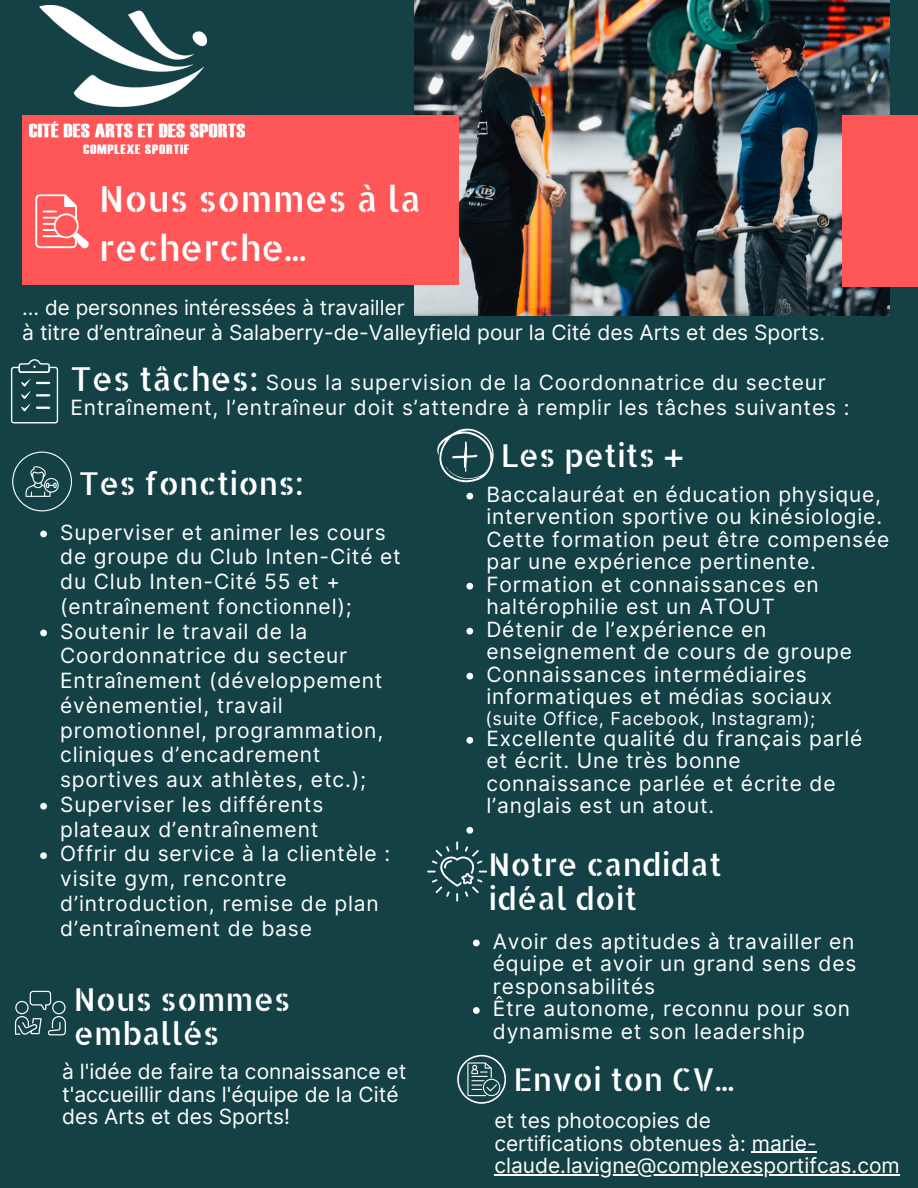
<style>
.page{position:relative;width:918px;height:1188px;background:#144145}
.page>*{position:absolute;margin:0;border:0;box-sizing:border-box;transform-origin:0 0}
.t1{font:36px/49.5px "Allerta Stencil";color:#fff}
.t2{font:33px "Allerta Stencil";color:#fff}
.t3{font:31.5px/33.8px "Allerta Stencil";color:#fff}
.t4{font:21px/24.8px "Inter";letter-spacing:.04em;color:#fff}
.t5{font:21px/22.5px "Inter";color:#fff}
.t6{font:20.55px "Inter";color:#fff}
.t7{font:18px "Inter";letter-spacing:.04em;color:#fff}
</style>
<div class="page">
<img style="left:414px;top:0;width:476px;height:316px">
<div style="left:22px;top:115px;width:437px;height:169px;background:#ff5757"></div>
<div style="left:842px;top:115px;width:76px;height:171px;background:#ff5757"></div>
<img style="left:30px;top:5px;width:215px;height:149px">
<svg style="left:35px;top:194px;width:54px;height:55px"></svg>
<svg style="left:11px;top:359px;width:47px;height:64px"></svg>
<svg style="left:437px;top:429px;width:57px;height:54px"></svg>
<svg style="left:427px;top:842px;width:60px;height:59px"></svg>
<svg style="left:457px;top:1055px;width:49px;height:48px"></svg>
<svg style="left:15px;top:991px;width:51px;height:44px"></svg>
<svg style="left:12px;top:452px;width:60px;height:59px"></svg>
<hr style="left:752px;top:1152px;width:65px;height:1px;background:#fff">
<hr style="left:494px;top:1174px;width:143px;height:1px;background:#fff">
<hr style="left:637px;top:1174px;width:263px;height:1px;background:#fff">
<svg style="left:40px;top:531px;width:7px;height:6px"></svg>
<svg style="left:40px;top:630px;width:7px;height:6px"></svg>
<svg style="left:40px;top:803px;width:7px;height:7px"></svg>
<svg style="left:40px;top:852px;width:7px;height:7px"></svg>
<svg style="left:466px;top:493px;width:7px;height:7px"></svg>
<svg style="left:466px;top:583px;width:7px;height:7px"></svg>
<svg style="left:466px;top:628px;width:7px;height:7px"></svg>
<svg style="left:466px;top:673px;width:7px;height:7px"></svg>
<svg style="left:466px;top:737px;width:7px;height:7px"></svg>
<svg style="left:466px;top:827px;width:7px;height:7px"></svg>
<svg style="left:473px;top:940px;width:7px;height:6px"></svg>
<svg style="left:473px;top:1007px;width:7px;height:7px"></svg>
<p class="t1" style="left:99px;top:173px;width:323px">Nous sommes à la recherche...</p>
<p class="t6" style="left:22px;top:296px;width:384px">... de personnes intéressées à travailler</p>
<p class="t5" style="left:22px;top:321px;width:805px">à titre d’entraîneur à Salaberry-de-Valleyfield pour la Cité des Arts et des Sports.</p>
<p class="t2" style="left:70px;top:357px;width:190px">Tes tâches:</p>
<p class="t4" style="left:70px;top:370px;width:781px;text-indent:196px">Sous la supervision de la Coordonnatrice du secteur<br>Entraînement, l’entraîneur doit s’attendre à remplir les tâches suivantes :</p>
<p class="t3" style="left:79px;top:465px;width:227px">Tes fonctions:</p>
<p class="t4" style="left:60px;top:520px;width:342px">Superviser et animer les cours de groupe du Club Inten-Cité et du Club Inten-Cité 55 et + (entraînement fonctionnel);</p>
<p class="t4" style="left:60px;top:619px;width:325px">Soutenir le travail de la<br>Coordonnatrice du secteur<br>Entraînement (développement évènementiel, travail promotionnel, programmation, cliniques d’encadrement sportives aux athlètes, etc.);</p>
<p class="t4" style="left:60px;top:792px;width:265px">Superviser les différents plateaux d’entraînement</p>
<p class="t4" style="left:60px;top:841px;width:332px">Offrir du service à la clientèle : visite gym, rencontre d’introduction, remise de plan d’entraînement de base</p>
<p class="t3" style="left:74px;top:982px;width:218px">Nous sommes emballés</p>
<p class="t3" style="left:501px;top:437px;width:184px">Les petits +</p>
<p class="t4" style="left:486px;top:483px;width:404px;line-height:22.5px">Baccalauréat en éducation physique, intervention sportive ou kinésiologie.<br>Cette formation peut être compensée par une expérience pertinente.</p>
<p class="t4" style="left:486px;top:573px;width:334px;line-height:22.5px">Formation et connaissances en haltérophilie est un ATOUT</p>
<p class="t4" style="left:486px;top:618px;width:367px;line-height:22.5px">Détenir de l’expérience en enseignement de cours de groupe</p>
<p class="t4" style="left:486px;top:663px;width:347px;line-height:22.5px">Connaissances intermédiaires informatiques et médias sociaux</p>
<p class="t4" style="left:486px;top:727px;width:378px;line-height:22.5px">Excellente qualité du français parlé et écrit. Une très bonne connaissance parlée et écrite de l’anglais est un atout.</p>
<p class="t7" style="left:485px;top:707px;width:331px">(suite Office, Facebook, Instagram);</p>
<p class="t3" style="left:489px;top:847px;width:235px">Notre candidat</p>
<p class="t3" style="left:489px;top:881px;width:150px">idéal doit</p>
<p class="t4" style="left:493px;top:930px;width:365px;line-height:22.5px;text-align:justify">Avoir des aptitudes à travailler en équipe et avoir un grand sens des responsabilités</p>
<p class="t4" style="left:493px;top:997px;width:359px;line-height:22.5px">Être autonome, reconnu pour son dynamisme et son leadership</p>
<p class="t5" style="left:62px;top:1060px;width:346px">à l'idée de faire ta connaissance et t'accueillir dans l'équipe de la Cité des Arts et des Sports!</p>
<p class="t3" style="left:513px;top:1061px;width:222px">Envoi ton CV...</p>
<p class="t5" style="left:494px;top:1109px;width:218px">et tes photocopies de</p>
<p class="t5" style="left:494px;top:1132px;width:407px">certifications obtenues à: marie&shy;claude.lavigne@complexesportifcas.com</p>
</div>
